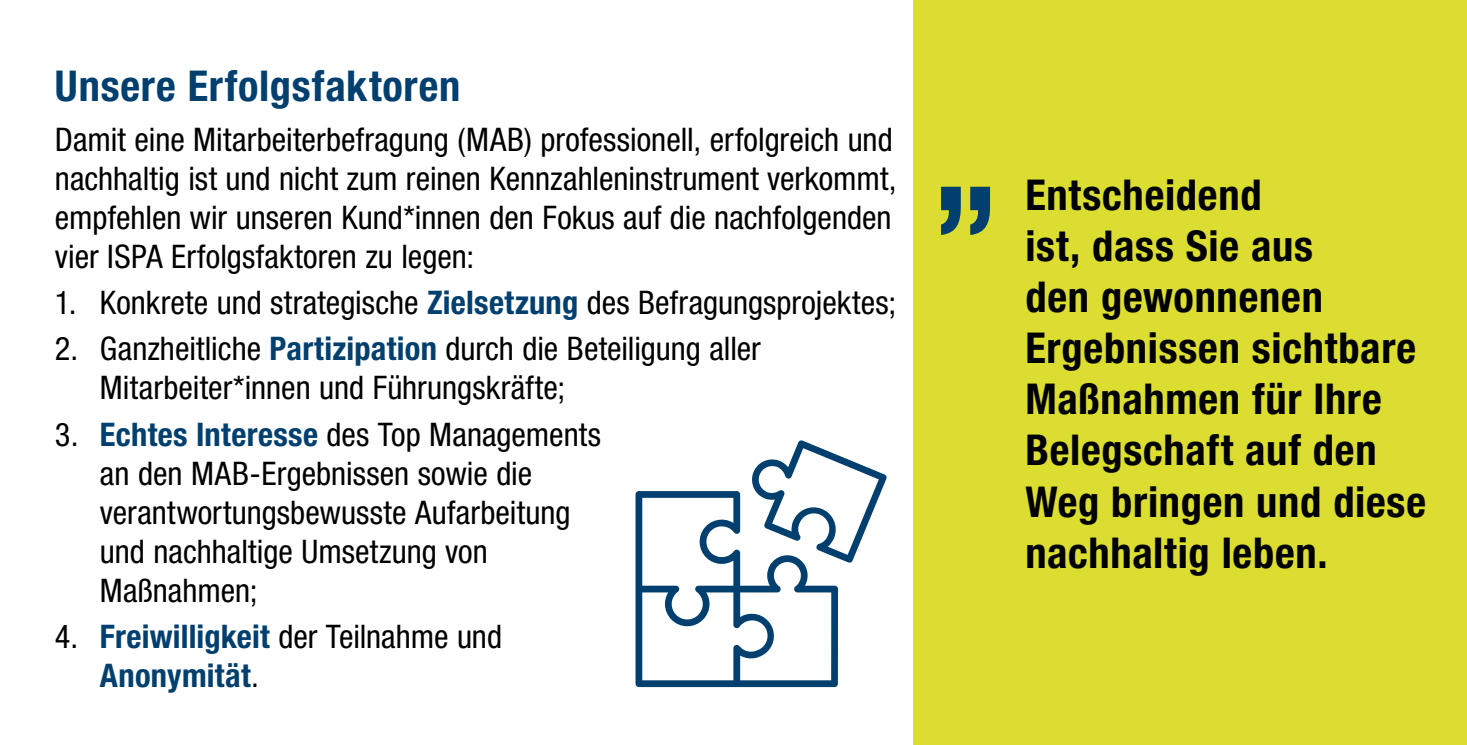
<style>
.page{position:relative;width:1467px;height:745px;background:#fff}
.page>*{position:absolute;margin:0;border:0;box-sizing:border-box;transform-origin:0 0}
.t1{font:700 condensed 150px "Helvetica Neue LT Pro";color:#003f6e}
.t2{font:700 condensed 42.5px/51px "Helvetica Neue LT Pro";letter-spacing:.015em;color:#000}
.t3{font:700 condensed 42.5px "Helvetica Neue LT Pro";letter-spacing:.02em;color:#003f6e}
.t4{font:condensed 32.5px/39px "Helvetica Neue LT Pro";color:#000}
.t5{font:700 condensed 32.5px/39px "Helvetica Neue LT Pro";letter-spacing:.01em;color:#003f6e}
.s1{font-weight:700;color:#003f6e}
.s2{font-weight:400;color:#000}
</style>
<div class="page">
<div style="left:913px;top:0;width:554px;height:744px;background:#dbdd30"></div>
<svg style="left:635px;top:440px;width:252px;height:246px"></svg>
<h2 class="t3" style="left:55px;top:61px;width:407px">Unsere Erfolgsfaktoren</h2>
<p class="t4" style="left:55px;top:119px;width:843px">Damit eine Mitarbeiterbefragung (MAB) professionell, erfolgreich und nachhaltig ist und nicht zum reinen Kennzahleninstrument verkommt, empfehlen wir unseren Kund*innen den Fokus auf die nachfolgenden vier ISPA Erfolgsfaktoren zu legen:</p>
<p class="t4" style="left:55px;top:283px;width:843px">1. Konkrete und strategische <span class="s1">Zielsetzung</span> des Befragungsprojektes;</p>
<p class="t4" style="left:100px;top:329px;width:662px;text-indent:-45px">2. Ganzheitliche <span class="s1">Partizipation</span> durch die Beteiligung aller<br>Mitarbeiter*innen und Führungskräfte;</p>
<p class="t4" style="left:100px;top:414px;width:503px;text-indent:-45px">3. <span class="s1">Echtes Interesse</span> des Top Managements an den MAB-Ergebnissen sowie die verantwortungsbewusste Aufarbeitung und nachhaltige Umsetzung von<br>Maßnahmen;</p>
<p class="t5" style="left:100px;top:616px;width:404px;text-indent:-45px"><span class="s2">4.</span> Freiwilligkeit <span class="s2">der Teilnahme und<br></span>Anonymität<span class="s2">.</span></p>
<h1 class="t1" style="left:931px;top:67px;width:71px">„</h1>
<h2 class="t2" style="left:1025px;top:170px;width:402px">Entscheidend<br>ist, dass Sie aus<br>den gewonnenen<br>Ergebnissen sichtbare<br>Maßnahmen für Ihre<br>Belegschaft auf den<br>Weg bringen und diese nachhaltig leben.</h2>
</div>
